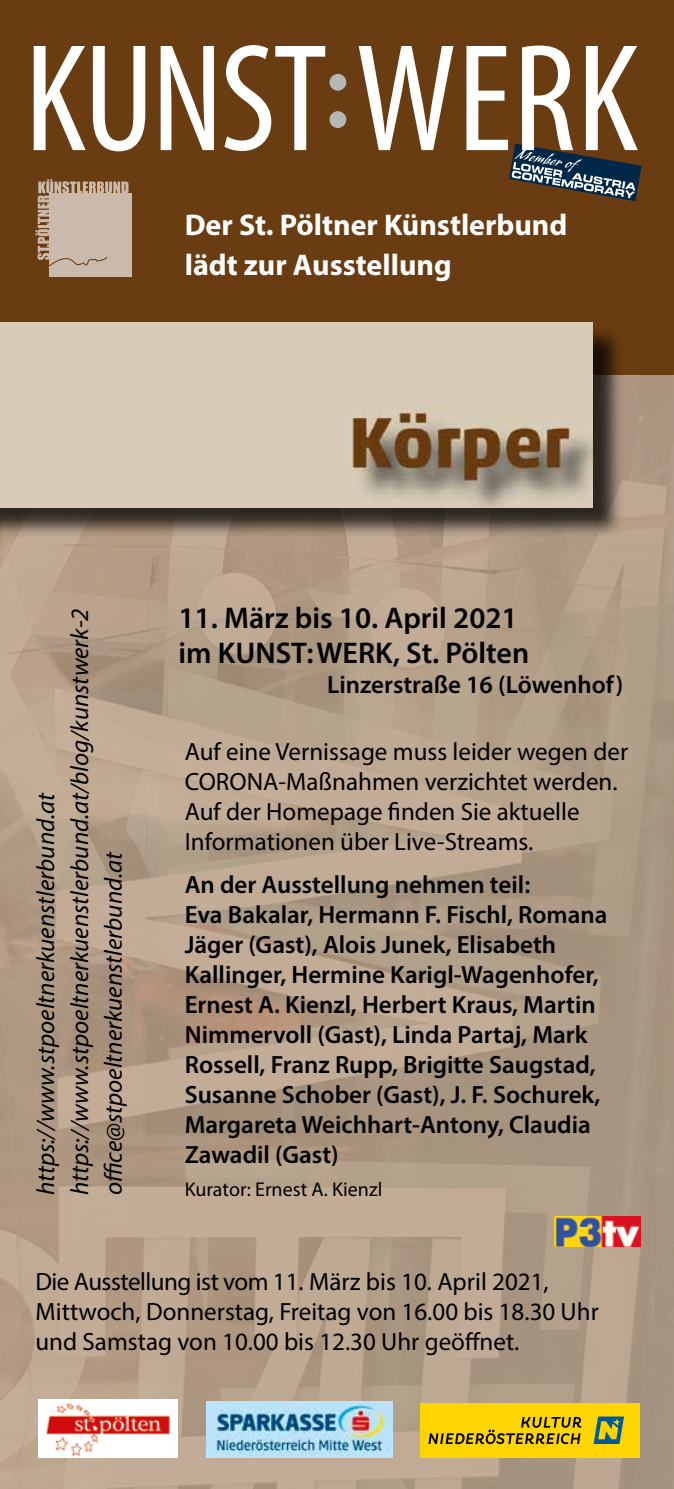
<style>
.page{position:relative;width:674px;height:1489px;background:#fff}
.page>*{position:absolute;margin:0;border:0;box-sizing:border-box;transform-origin:0 0}
.t1{font:600 30px/35px "Myriad Pro";color:#000}
.t2{font:700 30px/40px "Myriad Pro";color:#fff}
.t3{font:600 25px/30px "Myriad Pro";color:#000}
.t4{font:25px/30px "Myriad Pro";color:#000}
.t5{font:italic 25px/33.8px "Myriad Pro";color:#000}
.t6{font:20px "Myriad Pro";color:#000}
</style>
<div class="page">
<div style="left:0;top:0;width:673px;height:376px;background:#693c11"></div>
<img style="left:0;top:376px;width:673px;height:1112px">
<div style="left:420px;top:1402px;width:219px;height:55px;background:#ffd500"></div>
<svg style="left:593px;top:1416px;width:30px;height:27px"></svg>
<svg style="left:428px;top:1416px;width:153px;height:27px"></svg>
<img style="left:38px;top:1399px;width:140px;height:58px">
<img style="left:207px;top:1401px;width:185px;height:56px">
<svg style="left:34px;top:46px;width:52px;height:104px"></svg>
<svg style="left:93px;top:46px;width:52px;height:105px"></svg>
<svg style="left:160px;top:46px;width:54px;height:104px"></svg>
<svg style="left:224px;top:45px;width:101px;height:106px"></svg>
<svg style="left:358px;top:46px;width:95px;height:104px"></svg>
<svg style="left:466px;top:46px;width:175px;height:155px"></svg>
<div style="left:329px;top:74px;width:17px;height:17px;background:#b6b6b6;border-radius:50%"></div>
<div style="left:329px;top:111px;width:17px;height:17px;background:#b6b6b6;border-radius:50%"></div>
<div style="left:49px;top:193px;width:83px;height:83px;background:#cabaab"></div>
<svg style="left:35px;top:179px;width:93px;height:90px"></svg>
<div style="left:0;top:326px;width:623px;height:213px;background:#000;opacity:.75"></div>
<img style="left:0;top:322px;width:592px;height:185px">
<img style="left:553px;top:1216px;width:87px;height:30px">
<p class="t2" style="left:185px;top:204px;width:384px">Der St. Pöltner Künstlerbund lädt zur Ausstellung</p>
<p class="t5" style="left:29px;top:1195px;width:588px;rotate:-90deg">https://www.stpoeltnerkuenstlerbund.at https://www.stpoeltnerkuenstlerbund.at/blog/kunstwerk-2 office@stpoeltnerkuenstlerbund.at</p>
<p class="t1" style="left:178px;top:599px;width:352px">11. März bis 10. April 2021 im KUNST : WERK, St. Pölten</p>
<p class="t3" style="left:327px;top:668px;width:298px">Linzerstraße 16 (Löwenhof)</p>
<p class="t4" style="left:185px;top:736px;width:445px">Auf eine Vernissage muss leider wegen der CORONA-Maßnahmen verzichtet werden.<br>Auf der Homepage finden Sie aktuelle Informationen über Live-Streams.</p>
<p class="t3" style="left:185px;top:868px;width:424px">An der Ausstellung nehmen teil:<br>Eva Bakalar, Hermann F. Fischl, Romana Jäger (Gast), Alois Junek, Elisabeth Kallinger, Hermine Karigl-Wagenhofer, Ernest A. Kienzl, Herbert Kraus, Martin Nimmervoll (Gast), Linda Partaj, Mark Rossell, Franz Rupp, Brigitte Saugstad, Susanne Schober (Gast), J. F. Sochurek, Margareta Weichhart-Antony, Claudia Zawadil (Gast)</p>
<p class="t6" style="left:185px;top:1176px;width:199px">Kurator: Ernest A. Kienzl</p>
<p class="t4" style="left:35px;top:1265px;width:564px">Die Ausstellung ist vom 11. März bis 10. April 2021,<br>Mittwoch, Donnerstag, Freitag von 16.00 bis 18.30 Uhr und Samstag von 10.00 bis 12.30 Uhr geöffnet.</p>
</div>
